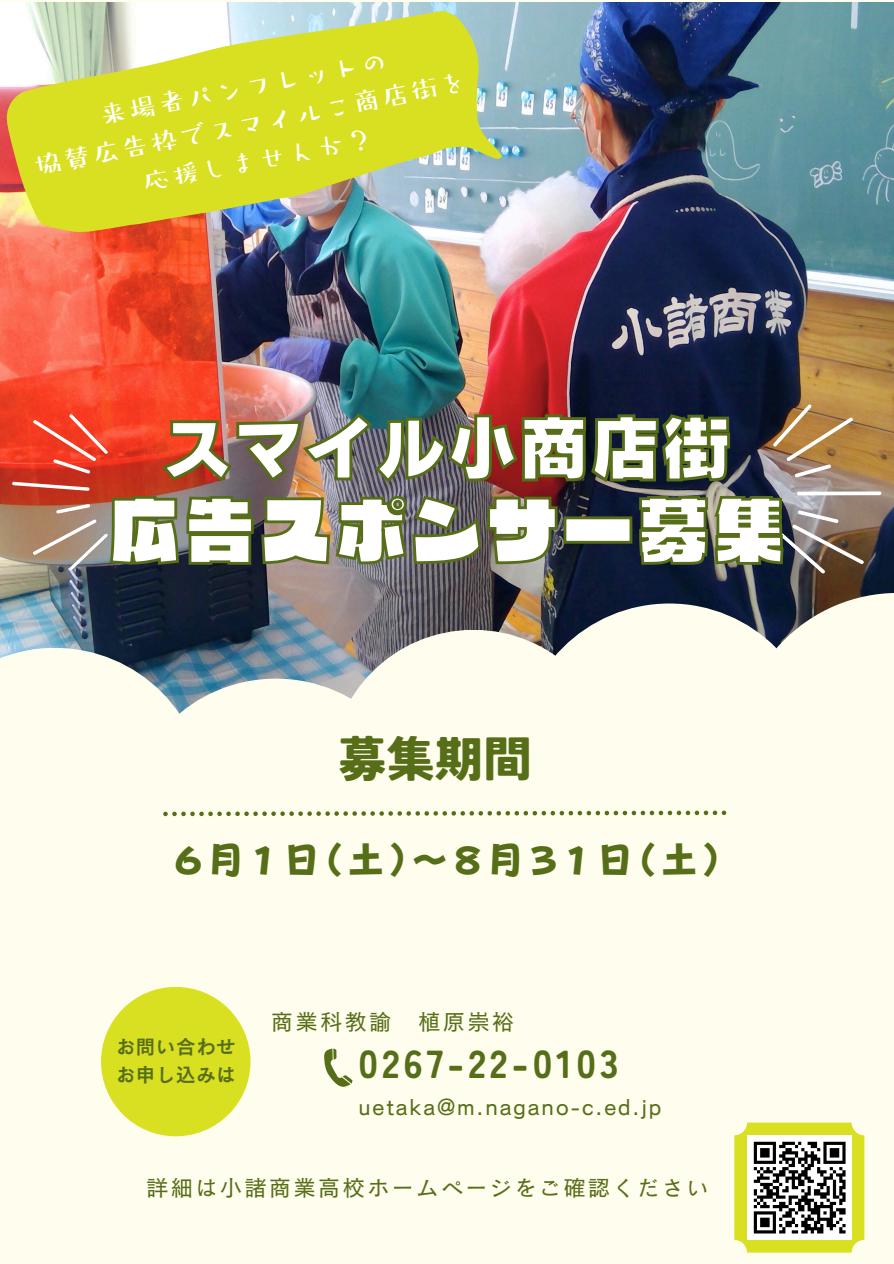
<style>
.page{position:relative;width:894px;height:1264px;background:#fff}
.page>*{position:absolute;margin:0;border:0;box-sizing:border-box;transform-origin:0 0}
.t1{font:71.25px "Canva Rodin Cattleya Pro UB";color:#fff}
.t2{font:68.25px "Canva Raglan Punch Std UB";letter-spacing:.105em;color:#fff}
.t3{font:900 48.3px "Tsunagi Gothic";color:#576e18}
.t4{font:39px "TEST Pop Happiness EB";letter-spacing:.07em;color:#576e18}
.t5{font:900 39px "Tsunagi Gothic";letter-spacing:.1em;color:#576e18}
.t6{font:27px/37px "Canva Pal Ramune Std B";color:#fff;text-align:center}
.t7{font:22.5px "Canva Cezanne Pro N M";letter-spacing:.09em;color:#576e18}
.t8{font:20.1px "Canva Cezanne Pro N DB";color:#576e18}
.s1{color:rgb(0 0 0/0)}
</style>
<div class="page">
<div style="left:0;top:0;width:893px;height:1263px;background:#fffeee"></div>
<img style="left:0;top:2px;width:893px;height:696px">
<svg style="left:0;top:648px;width:205px;height:65px"></svg>
<div style="left:125px;top:678px;width:301px;height:302px;background:#fffeee;border-radius:50%"></div>
<div style="left:330px;top:630px;width:286px;height:285px;background:#fffeee;border-radius:50%"></div>
<div style="left:518px;top:603px;width:301px;height:302px;background:#fffeee;border-radius:50%"></div>
<div style="left:736px;top:593px;width:157px;height:322px;background:#fffeee"></div>
<svg style="left:0;top:398px;width:150px;height:184px;background:#c75e4a"></svg>
<img style="left:730px;top:390px;width:163px;height:200px">
<svg style="left:163px;top:810px;width:563px;height:6px"></svg>
<img style="left:0;top:2px;width:503px;height:257px">
<div style="left:101px;top:986px;width:149px;height:150px;background:#d9e021;border-radius:50%"></div>
<svg style="left:324px;top:1048px;width:28px;height:39px"></svg>
<div style="left:734px;top:1122px;width:130px;height:130px;background:#d9e021;border-radius:13px"></div>
<div style="left:747px;top:1135px;width:104px;height:104px;background:#fff"></div>
<svg style="left:753px;top:1141px;width:93px;height:93px"></svg>
<img style="left:108px;top:467px;width:676px;height:99px">
<img style="left:159px;top:396px;width:572px;height:118px">
<p class="t6" style="left:24px;top:111px;width:441px;rotate:-11deg">来場者パンフレットの<br>協賛広告枠でスマイルこ商店街を応援しませんか？</p>
<h4 class="t1" style="left:161px;top:412px;width:572px">スマイル<span class="s1">小</span>商店街</h4>
<h2 class="t2" style="left:110px;top:496px;width:674px">広告スポンサー募集</h2>
<p class="t3" style="left:338px;top:734px;width:195px">募集期間</p>
<p class="t4" style="left:173px;top:839px;width:549px">６月１日（土）～８月３１日（土）</p>
<h1 class="t8" style="left:115px;top:1036px;width:122px">お問い合わせ</h1>
<h2 class="t8" style="left:115px;top:1064px;width:122px">お申し込みは</h2>
<p class="t7" style="left:271px;top:1010px;width:245px">商業科教諭 植原崇裕</p>
<h3 class="t5" style="left:358px;top:1043px;width:261px">0267-22-0103</h3>
<p class="t7" style="left:358px;top:1094px;width:304px">uetaka@m.nagano-c.ed.jp</p>
<h5 class="t7" style="left:146px;top:1175px;width:564px">詳細は小諸商業高校ホームページをご確認ください</h5>
</div>
